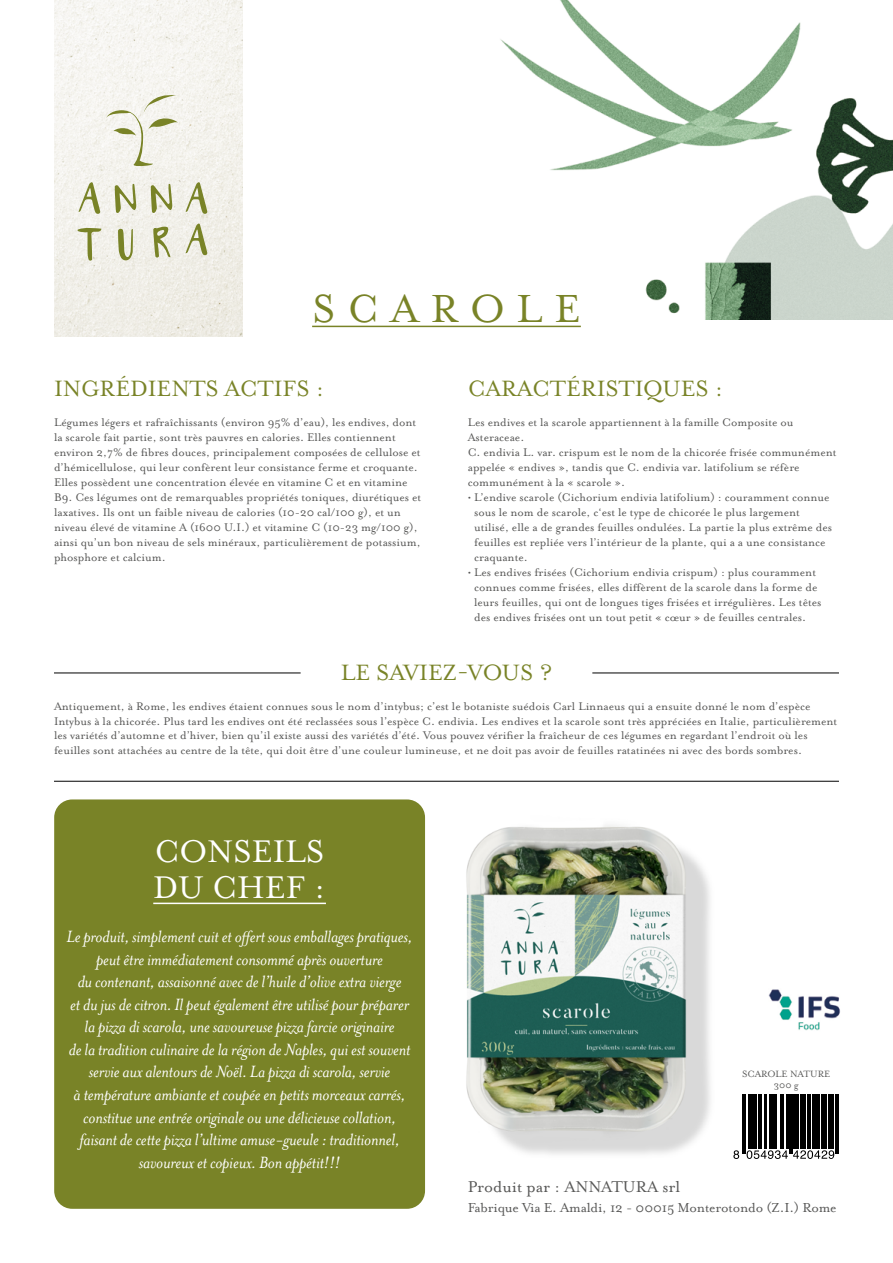
<style>
.page{position:relative;width:893px;height:1263px;background:#fff}
.page>*{position:absolute;margin:0;border:0;box-sizing:border-box;transform-origin:0 0}
.t1{font:45px "Mrs Eaves OT";letter-spacing:.27em;color:#798327}
.t2{font:36px/36px "Mrs Eaves OT";color:#fff}
.t3{font:25.5px "Mrs Eaves OT";color:#798327}
.t4{font:italic 18.75px/22.5px "Mrs Eaves OT";letter-spacing:-.01em;color:#fff;text-align:center}
.t5{font:18px "Mrs Eaves OT";color:#575756}
.t6{font:15px "Mrs Eaves OT";letter-spacing:-.01em;color:#575756}
.t7{font:12.75px/15px "Mrs Eaves OT";color:#575756}
.t8{font:10.5px/10.5px "Mrs Eaves OT";color:#575756;text-align:center}
</style>
<div class="page">
<img style="left:378px;top:780px;width:394px;height:421px">
<img style="left:54px;top:0;width:189px;height:337px">
<svg style="left:115px;top:184px;width:21px;height:29px"></svg>
<svg style="left:118px;top:228px;width:15px;height:34px"></svg>
<svg style="left:78px;top:182px;width:22px;height:32px"></svg>
<svg style="left:77px;top:227px;width:24px;height:34px"></svg>
<svg style="left:106px;top:93px;width:72px;height:74px"></svg>
<svg style="left:186px;top:182px;width:22px;height:32px"></svg>
<svg style="left:186px;top:223px;width:22px;height:32px"></svg>
<svg style="left:151px;top:184px;width:21px;height:29px"></svg>
<svg style="left:153px;top:225px;width:17px;height:33px"></svg>
<img style="left:500px;top:0;width:393px;height:320px">
<div style="left:54px;top:799px;width:371px;height:410px;background:#798327;border-radius:18px"></div>
<hr style="left:54px;top:781px;width:785px;height:1px;background:#000">
<hr style="left:743px;top:1094px;width:1px;height:59px;background:#000">
<hr style="left:745px;top:1094px;width:1px;height:59px;background:#000">
<hr style="left:749px;top:1094px;width:2px;height:54px;background:#000">
<hr style="left:752px;top:1094px;width:1px;height:54px;background:#000">
<hr style="left:754px;top:1094px;width:3px;height:54px;background:#000">
<hr style="left:759px;top:1094px;width:1px;height:54px;background:#000">
<hr style="left:761px;top:1094px;width:1px;height:54px;background:#000">
<hr style="left:765px;top:1094px;width:2px;height:54px;background:#000">
<hr style="left:769px;top:1094px;width:1px;height:54px;background:#000">
<hr style="left:771px;top:1094px;width:3px;height:54px;background:#000">
<hr style="left:775px;top:1094px;width:1px;height:54px;background:#000">
<hr style="left:780px;top:1094px;width:1px;height:54px;background:#000">
<hr style="left:782px;top:1094px;width:1px;height:54px;background:#000">
<hr style="left:786px;top:1094px;width:2px;height:54px;background:#000">
<hr style="left:789px;top:1094px;width:1px;height:59px;background:#000">
<hr style="left:791px;top:1094px;width:1px;height:59px;background:#000">
<hr style="left:793px;top:1094px;width:1px;height:54px;background:#000">
<hr style="left:795px;top:1094px;width:3px;height:54px;background:#000">
<hr style="left:800px;top:1094px;width:2px;height:54px;background:#000">
<hr style="left:803px;top:1094px;width:2px;height:54px;background:#000">
<hr style="left:807px;top:1094px;width:4px;height:54px;background:#000">
<hr style="left:813px;top:1094px;width:1px;height:54px;background:#000">
<hr style="left:815px;top:1094px;width:1px;height:54px;background:#000">
<hr style="left:817px;top:1094px;width:3px;height:54px;background:#000">
<hr style="left:822px;top:1094px;width:2px;height:54px;background:#000">
<hr style="left:825px;top:1094px;width:2px;height:54px;background:#000">
<hr style="left:829px;top:1094px;width:3px;height:54px;background:#000">
<hr style="left:833px;top:1094px;width:1px;height:54px;background:#000">
<hr style="left:836px;top:1094px;width:1px;height:59px;background:#000">
<hr style="left:838px;top:1094px;width:1px;height:59px;background:#000">
<svg style="left:733px;top:1150px;width:6px;height:9px"></svg>
<svg style="left:747px;top:1150px;width:87px;height:9px"></svg>
<img style="left:766px;top:989px;width:74px;height:43px">
<hr style="left:312px;top:326px;width:269px;height:1px;background:#798327">
<hr style="left:153px;top:903px;width:173px;height:1px;background:#fff">
<hr style="left:54px;top:673px;width:247px;height:1px;background:#000">
<hr style="left:592px;top:673px;width:247px;height:1px;background:#000">
<h1 class="t1" style="left:312px;top:283px;width:270px">SCAROLE</h1>
<h3 class="t3" style="left:54px;top:373px;width:272px">INGRÉDIENTS ACTIFS :</h3>
<p class="t7" style="left:54px;top:414px;width:369px">Légumes légers et rafraîchissants (environ 95% d’eau), les endives, dont la scarole fait partie, sont très pauvres en calories. Elles contiennent environ 2,7% de fibres douces, principalement composées de cellulose et d’hémicellulose, qui leur confèrent leur consistance ferme et croquante.<br>Elles possèdent une concentration élevée en vitamine C et en vitamine B9. Ces légumes ont de remarquables propriétés toniques, diurétiques et laxatives. Ils ont un faible niveau de calories (10-20 cal/100 g), et un niveau élevé de vitamine A (1600 U.I.) et vitamine C (10-23 mg/100 g), ainsi qu’un bon niveau de sels minéraux, particulièrement de potassium, phosphore et calcium.</p>
<h3 class="t3" style="left:468px;top:373px;width:257px">CARACTÉRISTIQUES :</h3>
<p class="t7" style="left:468px;top:414px;width:370px">Les endives et la scarole appartiennent à la famille Composite ou Asteraceae.<br>C. endivia L. var. crispum est le nom de la chicorée frisée communément appelée « endives », tandis que C. endivia var. latifolium se réfère communément à la « scarole ».</p>
<p class="t7" style="left:474px;top:489px;width:359px;text-indent:-6px">• L’endive scarole (Cichorium endivia latifolium) : couramment connue sous le nom de scarole, c‘est le type de chicorée le plus largement utilisé, elle a de grandes feuilles ondulées. La partie la plus extrême des feuilles est repliée vers l’intérieur de la plante, qui a a une consistance craquante.</p>
<p class="t7" style="left:474px;top:564px;width:349px;text-indent:-6px">• Les endives frisées (Cichorium endivia crispum) : plus couramment connues comme frisées, elles diffèrent de la scarole dans la forme de leurs feuilles, qui ont de longues tiges frisées et irrégulières. Les têtes des endives frisées ont un tout petit « cœur » de feuilles centrales.</p>
<h3 class="t3" style="left:341px;top:657px;width:213px">LE SAVIEZ-VOUS ?</h3>
<p class="t7" style="left:54px;top:698px;width:785px">Antiquement, à Rome, les endives étaient connues sous le nom d’intybus; c’est le botaniste suédois Carl Linnaeus qui a ensuite donné le nom d’espèce Intybus à la chicorée. Plus tard les endives ont été reclassées sous l’espèce C. endivia. Les endives et la scarole sont très appréciées en Italie, particulièrement les variétés d’automne et d’hiver, bien qu’il existe aussi des variétés d’été. Vous pouvez vérifier la fraîcheur de ces légumes en regardant l’endroit où les feuilles sont attachées au centre de la tête, qui doit être d’une couleur lumineuse, et ne doit pas avoir de feuilles ratatinées ni avec des bords sombres.</p>
<h2 class="t2" style="left:153px;top:833px;width:174px">CONSEILS<br>DU CHEF :</h2>
<p class="t4" style="left:67px;top:926px;width:348px">Le produit, simplement cuit et offert sous emballages pratiques, peut être immédiatement consommé après ouverture<br>du contenant, assaisonné avec de l’huile d’olive extra vierge<br>et du jus de citron. Il peut également être utilisé pour préparer la pizza di scarola, une savoureuse pizza farcie originaire<br>de la tradition culinaire de la région de Naples, qui est souvent servie aux alentours de Noël. La pizza di scarola, servie<br>à température ambiante et coupée en petits morceaux carrés, constitue une entrée originale ou une délicieuse collation, faisant de cette pizza l’ultime amuse-gueule : traditionnel, savoureux et copieux. Bon appétit!!!</p>
<p class="t8" style="left:742px;top:1069px;width:90px">SCAROLE NATURE<br>300 g</p>
<h3 class="t5" style="left:468px;top:1176px;width:214px">Produit par : ANNATURA srl</h3>
<p class="t6" style="left:468px;top:1198px;width:370px">Fabrique Via E. Amaldi, 12 - 00015 Monterotondo (Z.I.) Rome</p>
</div>
